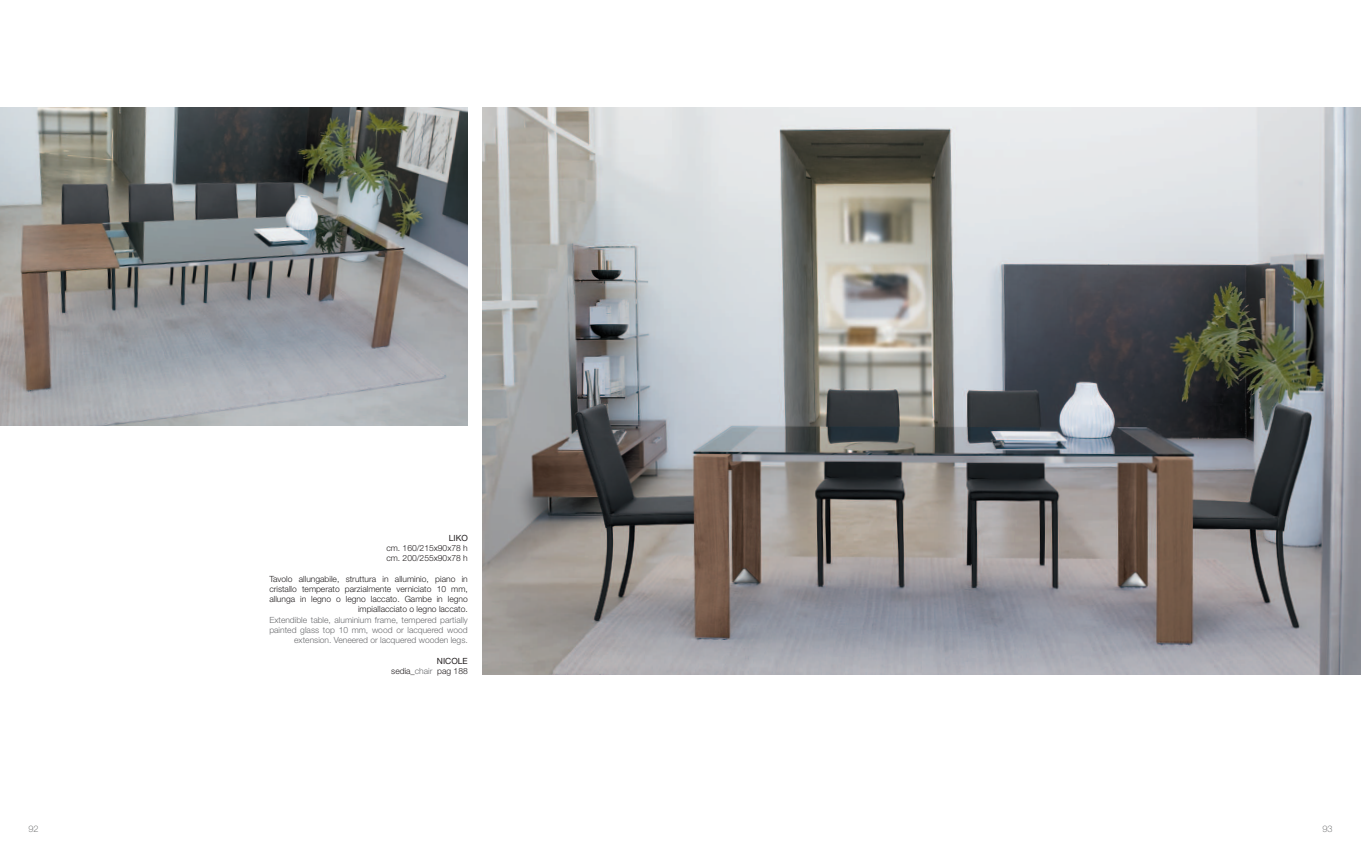
<style>
.page{position:relative;width:1361px;height:851px;background:#fff}
.page>*{position:absolute;margin:0;border:0;box-sizing:border-box;transform-origin:0 0}
.t1{font:100 9px "Helvetica Neue";color:#4b4c4d}
.t2{font:300 8.5px/10.2px "Helvetica Neue";color:#231f20}
.t3{font:300 8.5px/10.2px "Helvetica Neue";color:#6c6d70;text-align:right}
.t4{font:8.5px "Helvetica Neue LT Std";color:#231f20}
.s1{color:#6c6d70}
</style>
<div class="page">
<img style="left:482px;top:108px;width:879px;height:567px">
<img style="left:0;top:108px;width:468px;height:317px">
<p class="t4" style="left:449px;top:532px;width:21px">LIKO</p>
<p class="t2" style="left:386px;top:542px;width:83px">cm. 160/215x90x78 h cm. 200/255x90x78 h</p>
<p class="t2" style="left:269px;top:573px;width:200px;text-align:right">Tavolo allungabile, struttura in alluminio, piano in cristallo temperato parzialmente verniciato 10 mm, allunga in legno o legno laccato. Gambe in legno impiallacciato o legno laccato.</p>
<p class="t3" style="left:269px;top:614px;width:200px">Extendible table, aluminium frame, tempered partially painted glass top 10 mm, wood or lacquered wood extension. Veneered or lacquered wooden legs.</p>
<p class="t4" style="left:437px;top:655px;width:32px">NICOLE</p>
<p class="t2" style="left:391px;top:665px;width:78px">sedia_<span class="s1">chair</span> pag 188</p>
<p class="t1" style="left:28px;top:823px;width:12px">92</p>
<p class="t1" style="left:1322px;top:823px;width:12px">93</p>
</div>
